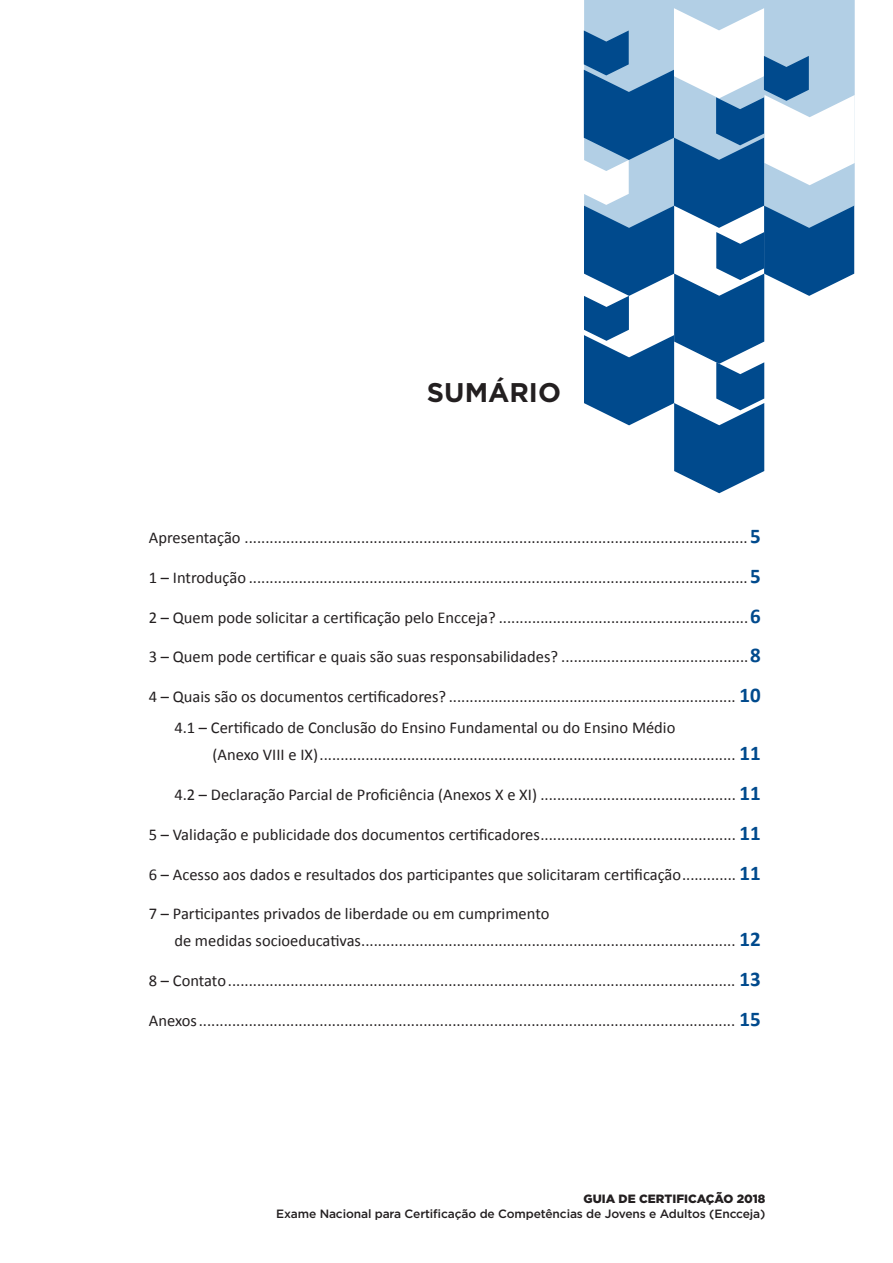
<style>
.page{position:relative;width:893px;height:1263px;background:#fff}
.page>*{position:absolute;margin:0;border:0;box-sizing:border-box;transform-origin:0 0}
.t1{font:700 27px "Gotham";color:#231f20}
.t2{font:16.5px/31.2px "Calibri";color:#231f20}
.t3{font:500 12px "Gotham";letter-spacing:-.01em;color:#231f20}
.t4{font:900 12px "Gotham";color:#231f20}
.s1{font-weight:700;font-size:21px;color:#004a8d}
</style>
<div class="page">
<div style="left:584px;top:0;width:271px;height:8px;background:#b2cfe5"></div>
<svg style="left:584px;top:8px;width:271px;height:485px"></svg>
<h1 class="t1" style="left:427px;top:375px;width:136px">SUMÁRIO</h1>
<p class="t2" style="left:149px;top:521px;width:614px">Apresentação .........................................................................................................................<span class="s1">5</span></p>
<p class="t2" style="left:149px;top:561px;width:614px">1 – Introdução ........................................................................................................................<span class="s1">5</span></p>
<p class="t2" style="left:149px;top:601px;width:614px">2 – Quem pode solicitar a certificação pelo Encceja? ............................................................<span class="s1">6</span></p>
<p class="t2" style="left:149px;top:640px;width:614px">3 – Quem pode certificar e quais são suas responsabilidades? .............................................<span class="s1">8</span></p>
<p class="t2" style="left:174px;top:680px;width:588px;text-indent:-26px">4 – Quais são os documentos certificadores? ..................................................................... <span class="s1">10<br></span>4.1 – Certificado de Conclusão do Ensino Fundamental ou do Ensino Médio</p>
<p class="t2" style="left:213px;top:738px;width:550px">(Anexo VIII e IX).................................................................................................... <span class="s1">11</span></p>
<p class="t2" style="left:174px;top:778px;width:588px">4.2 – Declaração Parcial de Proficiência (Anexos X e XI) ............................................... <span class="s1">11</span></p>
<p class="t2" style="left:149px;top:818px;width:614px">5 – Validação e publicidade dos documentos certificadores............................................... <span class="s1">11</span></p>
<p class="t2" style="left:149px;top:858px;width:614px">6 – Acesso aos dados e resultados dos participantes que solicitaram certificação............. <span class="s1">11</span></p>
<p class="t2" style="left:174px;top:900px;width:588px;line-height:27px;text-indent:-26px">7 – Participantes privados de liberdade ou em cumprimento<br>de medidas socioeducativas.......................................................................................... <span class="s1">12</span></p>
<p class="t2" style="left:149px;top:964px;width:614px">8 – Contato.......................................................................................................................... <span class="s1">13</span></p>
<p class="t2" style="left:149px;top:1004px;width:614px">Anexos................................................................................................................................. <span class="s1">15</span></p>
<p class="t4" style="left:583px;top:1191px;width:183px">GUIA DE CERTIFICAÇÃO 2018</p>
<p class="t3" style="left:276px;top:1206px;width:491px">Exame Nacional para Certificação de Competências de Jovens e Adultos (Encceja)</p>
</div>
